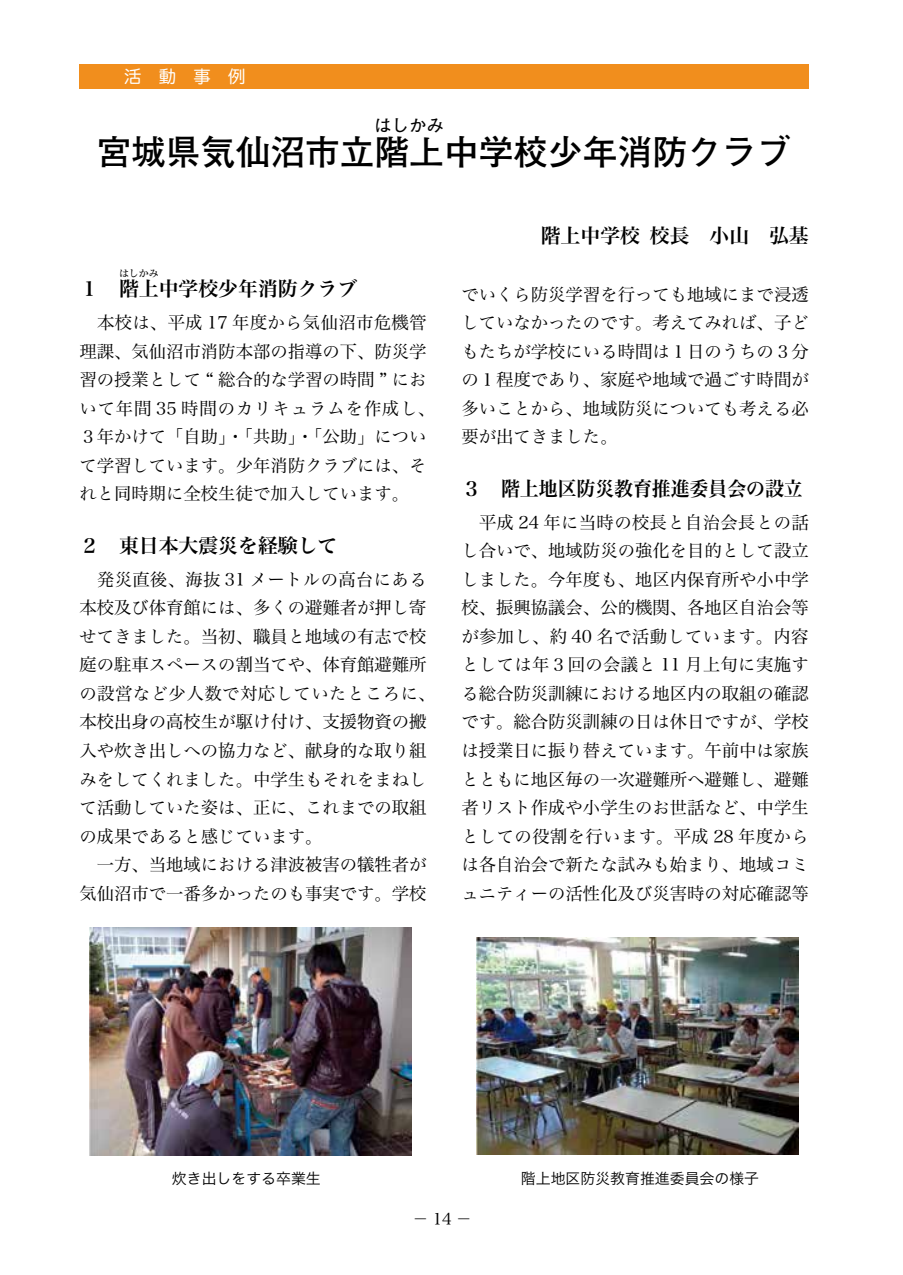
<style>
.page{position:relative;width:903px;height:1275px;background:#fff}
.page>*{position:absolute;margin:0;border:0;box-sizing:border-box;transform-origin:0 0}
.t1{font:700 34.65px "Futo Go B101 Pr 6 N";color:#000}
.t2{font:19.78px "Hira Min Pro N W6";color:#000}
.t3{font:17.32px/28.5px "Hira Min Pro N W3";color:#000}
.t4{font:17.32px "Hira Maru Pro N W4";color:#fff}
.t5{font:700 17.32px "Futo Go B101 Pr 6 N";color:#000}
.t6{font:16.1px "Hira Min Pro N W3";color:#000}
.t7{font:14.88px "Hira Kaku Pro N W3";color:#000}
.t8{font:9.97px "Hira Min Pro N W6";color:#000}
</style>
<div class="page">
<div style="left:79px;top:64px;width:730px;height:25px;background:#f18e1d"></div>
<img style="left:476px;top:938px;width:323px;height:217px">
<img style="left:89px;top:928px;width:323px;height:228px">
<p class="t4" style="left:107px;top:62px;width:140px">　活動事例</p>
<p class="t5" style="left:375px;top:111px;width:71px">はしかみ</p>
<h1 class="t1" style="left:97px;top:124px;width:696px">宮城県気仙沼市立階上中学校少年消防クラブ</h1>
<p class="t8" style="left:119px;top:265px;width:41px">はしかみ</p>
<p class="t3" style="left:79px;top:307px;width:357px">　本校は、平成 17 年度から気仙沼市危機管理課、気仙沼市消防本部の指導の下、防災学習の授業として “ 総合的な学習の時間 ” において年間 35 時間のカリキュラムを作成し、<br>３年かけて「自助」・「共助」・「公助」について学習しています。少年消防クラブには、それと同時期に全校生徒で加入しています。</p>
<p class="t2" style="left:79px;top:528px;width:259px">２　東日本大震災を経験して</p>
<p class="t3" style="left:79px;top:563px;width:357px">　発災直後、海抜 31 メートルの高台にある本校及び体育館には、多くの避難者が押し寄せてきました。当初、職員と地域の有志で校庭の駐車スペースの割当てや、体育館避難所の設営など少人数で対応していたところに、本校出身の高校生が駆け付け、支援物資の搬入や炊き出しへの協力など、献身的な取り組みをしてくれました。中学生もそれをまねして活動していた姿は、正に、これまでの取組の成果であると感じています。<br>　一方、当地域における津波被害の犠牲者が気仙沼市で一番多かったのも事実です。学校</p>
<p class="t2" style="left:79px;top:271px;width:279px">１　階上中学校少年消防クラブ</p>
<p class="t2" style="left:541px;top:218px;width:269px">階上中学校 校長　小山　弘基</p>
<p class="t3" style="left:461px;top:278px;width:349px;text-align:justify">でいくら防災学習を行っても地域にまで浸透していなかったのです。考えてみれば、子どもたちが学校にいる時間は１日のうちの３分の１程度であり、家庭や地域で過ごす時間が多いことから、地域防災についても考える必要が出てきました。</p>
<p class="t2" style="left:461px;top:471px;width:343px">３　階上地区防災教育推進委員会の設立</p>
<p class="t3" style="left:461px;top:506px;width:349px;text-align:justify">　平成 24 年に当時の校長と自治会長との話し合いで、地域防災の強化を目的として設立しました。今年度も、地区内保育所や小中学校、振興協議会、公的機関、各地区自治会等が参加し、約 40 名で活動しています。内容としては年３回の会議と 11 月上旬に実施する総合防災訓練における地区内の取組の確認です。総合防災訓練の日は休日ですが、学校は授業日に振り替えています。午前中は家族とともに地区毎の一次避難所へ避難し、避難者リスト作成や小学生のお世話など、中学生としての役割を行います。平成 28 年度からは各自治会で新たな試みも始まり、地域コミュニティーの活性化及び災害時の対応確認等</p>
<p class="t7" style="left:172px;top:1165px;width:150px">炊き出しをする卒業生</p>
<p class="t7" style="left:521px;top:1165px;width:240px">階上地区防災教育推進委員会の様子</p>
<p class="t6" style="left:412px;top:1205px;width:61px">－14－</p>
</div>
